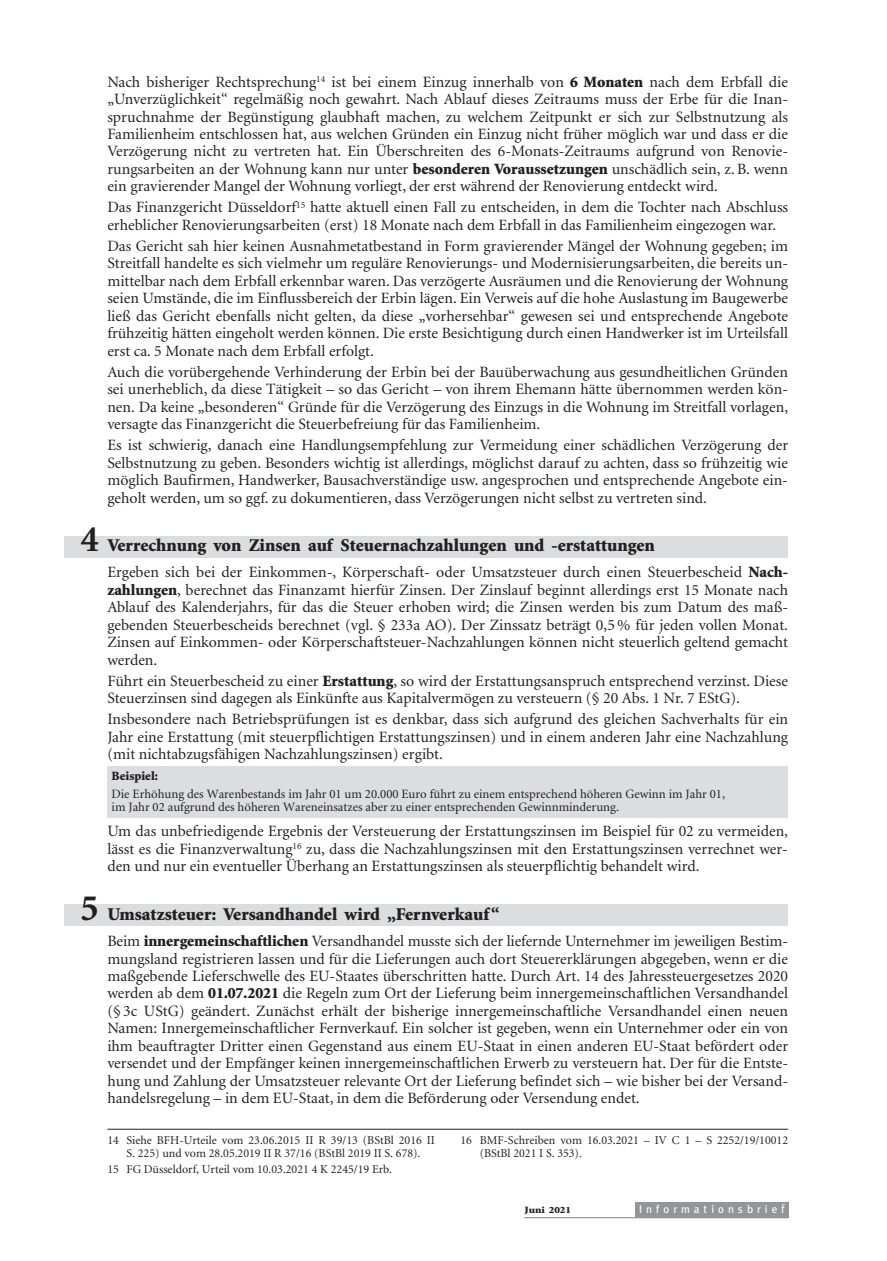
<style>
.page{position:relative;width:887px;height:1261px;background:#fff}
.page>*{position:absolute;margin:0;border:0;box-sizing:border-box;transform-origin:0 0}
.t1{font:900 18px "Minion";color:#231f20}
.t2{font:15.75px/17.4px "Minion";color:#231f20;text-align:justify}
.t3{font:12.75px/13.5px "Minion";color:#231f20}
.t4{font:900 12.75px "Minion";color:#231f20}
.t5{font:12px/12.8px "Minion";color:#231f20;text-align:center}
.t6{font:11.25px "Meta";letter-spacing:.36em;color:#fff}
.t7{font:900 9.6px "Minion";color:#231f20;scale:1.15 1}
.s1{font-weight:900}
.s2{font-weight:700;font-size:37.5px}
.s3{font-size:12px}
</style>
<div class="page">
<div style="left:107px;top:766px;width:681px;height:51px;background:#dcdddf"></div>
<div style="left:65px;top:536px;width:723px;height:21px;background:#dcdddf"></div>
<div style="left:65px;top:904px;width:723px;height:21px;background:#dcdddf"></div>
<div style="left:635px;top:1201px;width:153px;height:16px;background:#939598"></div>
<hr style="left:524px;top:1217px;width:264px;height:1px;background:#939598">
<hr style="left:107px;top:1129px;width:681px;height:1px;background:#231f20">
<p class="t2" style="left:107px;top:74px;width:682px">Nach bisheriger Rechtsprechung<sup>14</sup> ist bei einem Einzug innerhalb von <span class="s1">6 Monaten</span> nach dem Erbfall die „Unverzüglichkeit“ regelmäßig noch gewahrt. Nach Ablauf dieses Zeitraums muss der Erbe für die Inan&shy;spruchnahme der Begünstigung glaubhaft machen, zu welchem Zeitpunkt er sich zur Selbstnutzung als Familienheim entschlossen hat, aus welchen Gründen ein Einzug nicht früher möglich war und dass er die Verzögerung nicht zu vertreten hat. Ein Überschreiten des 6-Monats-Zeitraums aufgrund von Renovie&shy;rungsarbeiten an der Wohnung kann nur unter <span class="s1">besonderen Voraussetzungen</span> unschädlich sein, z. B. wenn ein gravierender Mangel der Wohnung vorliegt, der erst während der Renovierung entdeckt wird.</p>
<p class="t2" style="left:107px;top:200px;width:682px">Das Finanzgericht Düsseldorf<sup>15</sup> hatte aktuell einen Fall zu entscheiden, in dem die Tochter nach Abschluss erheblicher Renovierungsarbeiten (erst) 18 Monate nach dem Erbfall in das Familienheim eingezogen war.</p>
<p class="t2" style="left:107px;top:238px;width:682px">Das Gericht sah hier keinen Ausnahmetatbestand in Form gravierender Mängel der Wohnung gegeben; im Streitfall handelte es sich vielmehr um reguläre Renovierungs- und Modernisierungsarbeiten, die bereits un&shy;mittelbar nach dem Erbfall erkennbar waren. Das verzögerte Ausräumen und die Renovierung der Wohnung seien Umstände, die im Einflussbereich der Erbin lägen. Ein Verweis auf die hohe Auslastung im Baugewerbe ließ das Gericht ebenfalls nicht gelten, da diese „vorhersehbar“ gewesen sei und entsprechende Angebote frühzeitig hätten eingeholt werden können. Die erste Besichtigung durch einen Handwerker ist im Urteilsfall erst ca. 5 Monate nach dem Erbfall erfolgt.</p>
<p class="t2" style="left:107px;top:364px;width:682px">Auch die vorübergehende Verhinderung der Erbin bei der Bauüberwachung aus gesundheitlichen Gründen sei unerheblich, da diese Tätigkeit – so das Gericht – von ihrem Ehemann hätte übernommen werden kön&shy;nen. Da keine „besonderen“ Gründe für die Verzögerung des Einzugs in die Wohnung im Streitfall vorlagen, versagte das Finanzgericht die Steuerbefreiung für das Familienheim.</p>
<p class="t2" style="left:107px;top:438px;width:682px">Es ist schwierig, danach eine Handlungsempfehlung zur Vermeidung einer schädlichen Verzögerung der Selbstnutzung zu geben. Besonders wichtig ist allerdings, möglichst darauf zu achten, dass so frühzeitig wie möglich Baufirmen, Handwerker, Bausachverständige usw. angesprochen und entsprechende Angebote ein&shy;geholt werden, um so ggf. zu dokumentieren, dass Verzögerungen nicht selbst zu vertreten sind.</p>
<p class="t1" style="left:80px;top:538px;width:576px"><span class="s2">4</span> Verrechnung von Zinsen auf Steuernachzahlungen und -erstattungen</p>
<p class="t2" style="left:107px;top:565px;width:682px">Ergeben sich bei der Einkommen-, Körperschaft- oder Umsatzsteuer durch einen Steuerbescheid <span class="s1">Nach&shy;zahlungen</span>, berechnet das Finanzamt hierfür Zinsen. Der Zinslauf beginnt allerdings erst 15 Monate nach Ablauf des Kalenderjahrs, für das die Steuer erhoben wird; die Zinsen werden bis zum Datum des maß&shy;gebenden Steuerbescheids berechnet (vgl. § 233a AO). Der Zinssatz beträgt 0,5 % für jeden vollen Monat.<br>Zinsen auf Einkommen- oder Körperschaftsteuer-Nachzahlungen können nicht steuerlich geltend gemacht werden.</p>
<p class="t2" style="left:107px;top:673px;width:682px">Führt ein Steuerbescheid zu einer <span class="s1">Erstattung</span>, so wird der Erstattungsanspruch entsprechend verzinst. Diese<br>Steuerzinsen sind dagegen als Einkünfte aus Kapitalvermögen zu versteuern (§ 20 Abs. 1 Nr. 7 EStG).</p>
<p class="t2" style="left:107px;top:711px;width:682px">Insbesondere nach Betriebsprüfungen ist es denkbar, dass sich aufgrund des gleichen Sachverhalts für ein Jahr eine Erstattung (mit steuerpflichtigen Erstattungszinsen) und in einem anderen Jahr eine Nachzahlung (mit nichtabzugsfähigen Nachzahlungszinsen) ergibt.</p>
<p class="t4" style="left:112px;top:771px;width:48px">Beispiel:</p>
<p class="t3" style="left:112px;top:788px;width:615px">Die Erhöhung des Warenbestands im Jahr 01 um 20.000 Euro führt zu einem entsprechend höheren Gewinn im Jahr 01, im Jahr 02 aufgrund des höheren Wareneinsatzes aber zu einer entsprechenden Gewinnminderung.</p>
<p class="t2" style="left:107px;top:824px;width:682px">Um das unbefriedigende Ergebnis der Versteuerung der Erstattungszinsen im Beispiel für 02 zu vermeiden, lässt es die Finanzverwaltung<sup>16</sup> zu, dass die Nachzahlungszinsen mit den Erstattungszinsen verrechnet wer&shy;den und nur ein eventueller Überhang an Erstattungszinsen als steuerpflichtig behandelt wird.</p>
<p class="t1" style="left:80px;top:907px;width:420px"><span class="s2">5</span> Umsatzsteuer: Versandhandel wird „Fernverkauf“</p>
<p class="t2" style="left:107px;top:933px;width:682px">Beim <span class="s1">innergemeinschaftlichen</span> Versandhandel musste sich der liefernde Unternehmer im jeweiligen Bestim&shy;mungsland registrieren lassen und für die Lieferungen auch dort Steuererklärungen abgegeben, wenn er die maßgebende Lieferschwelle des EU-Staates überschritten hatte. Durch Art. 14 des Jahressteuergesetzes 2020 werden ab dem <span class="s1">01.07.2021</span> die Regeln zum Ort der Lieferung beim innergemeinschaftlichen Versandhandel (§ 3c UStG) geändert. Zunächst erhält der bisherige innergemeinschaftliche Versandhandel einen neuen Namen: Innergemeinschaftlicher Fernverkauf. Ein solcher ist gegeben, wenn ein Unternehmer oder ein von ihm beauftragter Dritter einen Gegenstand aus einem EU-Staat in einen anderen EU-Staat befördert oder versendet und der Empfänger keinen innergemeinschaftlichen Erwerb zu versteuern hat. Der für die Entste&shy;hung und Zahlung der Umsatzsteuer relevante Ort der Lieferung befindet sich – wie bisher bei der Versand&shy;handelsregelung – in dem EU-Staat, in dem die Beförderung oder Versendung endet.</p>
<p class="t5" style="left:107px;top:1134px;width:329px">14 Siehe BFH-Urteile vom 23.06.2015 II R 39/13 (BStBl 2016 II<br>S. 225) und vom 28.05.2019 II R 37/16 (BStBl 2019 II S. 678).</p>
<p class="t5" style="left:107px;top:1163px;width:286px">15 FG Düsseldorf, Urteil vom 10.03.2021 4 K 2245/19 Erb.</p>
<p class="t5" style="left:479px;top:1134px;width:310px;text-align:left;text-indent:-19px">16 BMF-Schreiben vom 16.03.2021 – IV C 1 – S 2252/19/10012 (BStBl 2021 I S. 353).</p>
<p class="t7" style="left:524px;top:1206px;width:42px">Juni 2021</p>
<p class="t6" style="left:639px;top:1202px;width:147px">Informationsbrie<span class="s3">f</span></p>
</div>
